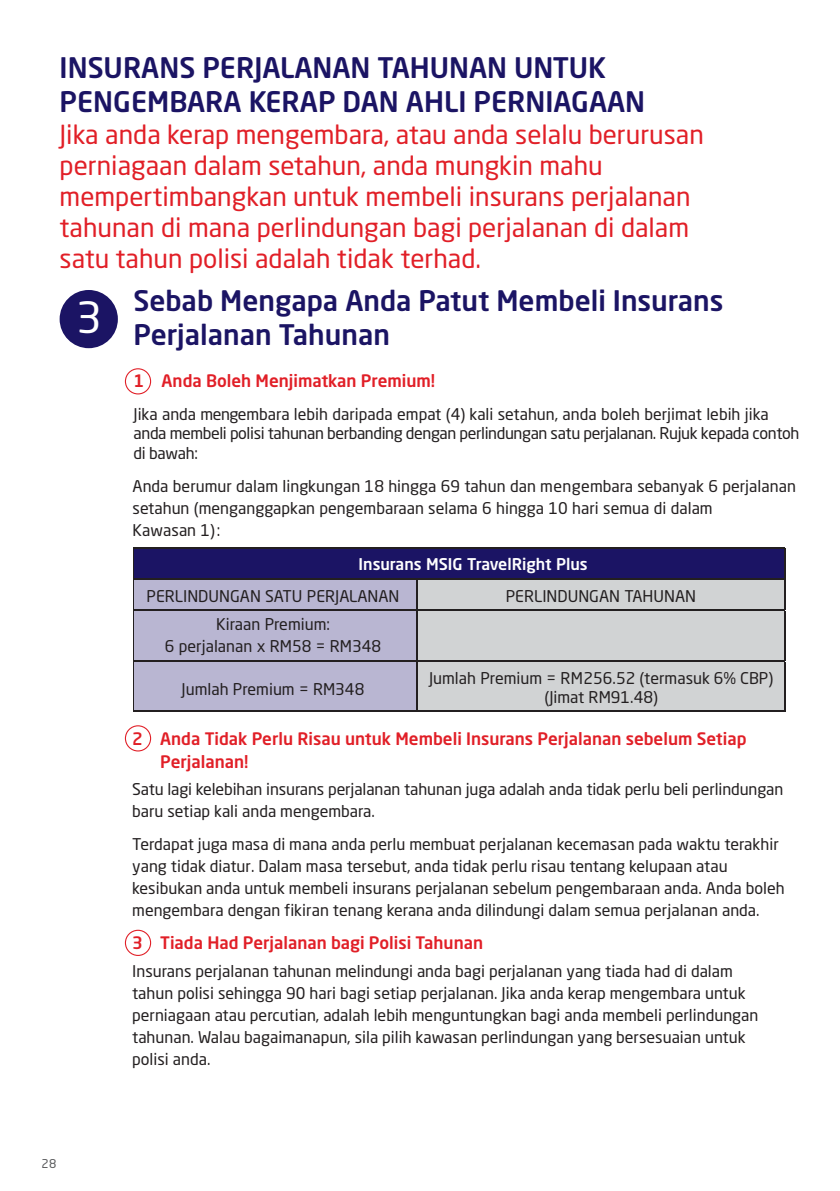
<style>
.page{position:relative;width:840px;height:1191px;background:#fff}
.page>*{position:absolute;margin:0;border:0;box-sizing:border-box;transform-origin:0 0}
.t1{font:500 28px/34px "Neo Sans Std";color:#1b1464}
.t2{font:26px/31px "Neo Sans Std";color:#e11f27}
.t3{font:500 17px/23px "Neo Sans Std";color:#e11f27}
.t4{font:16px/22px "Neo Sans Std";color:#231f20}
.t5{font:16px/19.2px "Neo Sans Std";letter-spacing:-.025em;color:#231f20}
.t6{font:500 16px "Neo Sans Std";color:#fff}
.t7{font:12px "Neo Sans Std";color:#58595b}
</style>
<div class="page">
<div style="left:60px;top:290px;width:58px;height:58px;background:#1b1464;border-radius:50%"></div>
<svg style="left:125px;top:368px;width:26px;height:26px"></svg>
<svg style="left:125px;top:725px;width:26px;height:26px"></svg>
<svg style="left:125px;top:929px;width:26px;height:27px"></svg>
<div style="left:133px;top:548px;width:651px;height:31px;background:#1b1464"></div>
<div style="left:133px;top:610px;width:284px;height:51px;background:#b9b6d2"></div>
<div style="left:133px;top:661px;width:284px;height:51px;background:#b9b6d2"></div>
<div style="left:133px;top:579px;width:284px;height:31px;background:#b9b6d2"></div>
<div style="left:416px;top:610px;width:368px;height:51px;background:#d1d3d4"></div>
<div style="left:416px;top:661px;width:368px;height:51px;background:#d1d3d4"></div>
<div style="left:416px;top:579px;width:368px;height:31px;background:#d1d3d4"></div>
<hr style="left:132px;top:578px;width:327px;height:1px;background:#231f20">
<hr style="left:459px;top:578px;width:325px;height:1px;background:#231f20">
<hr style="left:132px;top:610px;width:327px;height:1px;background:#231f20">
<hr style="left:459px;top:610px;width:325px;height:1px;background:#231f20">
<hr style="left:132px;top:660px;width:327px;height:1px;background:#231f20">
<hr style="left:459px;top:660px;width:325px;height:1px;background:#231f20">
<hr style="left:132px;top:547px;width:327px;height:1px;background:#231f20">
<hr style="left:132px;top:548px;width:1px;height:30px;background:#231f20">
<hr style="left:459px;top:547px;width:325px;height:1px;background:#231f20">
<hr style="left:783px;top:548px;width:1px;height:30px;background:#231f20">
<hr style="left:132px;top:579px;width:1px;height:31px;background:#231f20">
<hr style="left:783px;top:579px;width:1px;height:31px;background:#231f20">
<hr style="left:132px;top:611px;width:1px;height:49px;background:#231f20">
<hr style="left:783px;top:611px;width:1px;height:49px;background:#231f20">
<hr style="left:132px;top:661px;width:1px;height:50px;background:#231f20">
<hr style="left:783px;top:661px;width:1px;height:50px;background:#231f20">
<hr style="left:132px;top:711px;width:327px;height:1px;background:#231f20">
<hr style="left:459px;top:711px;width:325px;height:1px;background:#231f20">
<hr style="left:416px;top:579px;width:1px;height:31px;background:#231f20">
<hr style="left:416px;top:611px;width:1px;height:49px;background:#231f20">
<hr style="left:416px;top:661px;width:1px;height:50px;background:#231f20">
<h1 class="t1" style="left:60px;top:50px;width:586px">INSURANS PERJALANAN TAHUNAN UNTUK<br>PENGEMBARA KERAP DAN AHLI PERNIAGAAN</h1>
<p class="t2" style="left:60px;top:119px;width:645px">Jika anda kerap mengembara, atau anda selalu berurusan perniagaan dalam setahun, anda mungkin mahu mempertimbangkan untuk membeli insurans perjalanan tahunan di mana perlindungan bagi perjalanan di dalam satu tahun polisi adalah tidak terhad.</p>
<h1 class="t1" style="left:76px;top:283px;width:648px;text-indent:57px">Sebab Mengapa Anda Patut Membeli Insurans<br><sup>3</sup> Perjalanan Tahunan</h1>
<p class="t3" style="left:133px;top:369px;width:303px">1 Anda Boleh Menjimatkan Premium!</p>
<p class="t5" style="left:133px;top:404px;width:667px">Jika anda mengembara lebih daripada empat (4) kali setahun, anda boleh berjimat lebih jika anda membeli polisi tahunan berbanding dengan perlindungan satu perjalanan. Rujuk kepada contoh di bawah:</p>
<p class="t4" style="left:132px;top:475px;width:664px">Anda berumur dalam lingkungan 18 hingga 69 tahun dan mengembara sebanyak 6 perjalanan setahun (menganggapkan pengembaraan selama 6 hingga 10 hari semua di dalam<br>Kawasan 1):</p>
<p class="t6" style="left:358px;top:553px;width:230px">Insurans MSIG TravelRight Plus</p>
<p class="t4" style="left:146px;top:582px;width:254px;line-height:28px;text-align:center">PERLINDUNGAN SATU PERJALANAN<br>Kiraan Premium:</p>
<p class="t4" style="left:165px;top:635px;width:217px">6 perjalanan x RM58 = RM348</p>
<p class="t4" style="left:181px;top:678px;width:184px">Jumlah Premium = RM348</p>
<p class="t4" style="left:505px;top:585px;width:192px">PERLINDUNGAN TAHUNAN</p>
<p class="t4" style="left:429px;top:668px;width:345px;line-height:19.2px;text-align:center">Jumlah Premium = RM256.52 (termasuk 6% CBP) (Jimat RM91.48)</p>
<p class="t7" style="left:42px;top:1156px;width:16px">28</p>
<p class="t3" style="left:160px;top:726px;width:587px;text-indent:-28px">2 Anda Tidak Perlu Risau untuk Membeli Insurans Perjalanan sebelum Setiap<br>Perjalanan!</p>
<p class="t4" style="left:132px;top:777px;width:652px">Satu lagi kelebihan insurans perjalanan tahunan juga adalah anda tidak perlu beli perlindungan baru setiap kali anda mengembara.</p>
<p class="t4" style="left:132px;top:833px;width:653px">Terdapat juga masa di mana anda perlu membuat perjalanan kecemasan pada waktu terakhir yang tidak diatur. Dalam masa tersebut, anda tidak perlu risau tentang kelupaan atau kesibukan anda untuk membeli insurans perjalanan sebelum pengembaraan anda. Anda boleh mengembara dengan fikiran tenang kerana anda dilindungi dalam semua perjalanan anda.</p>
<p class="t3" style="left:132px;top:931px;width:352px">3 Tiada Had Perjalanan bagi Polisi Tahunan</p>
<p class="t4" style="left:132px;top:959px;width:627px">Insurans perjalanan tahunan melindungi anda bagi perjalanan yang tiada had di dalam tahun polisi sehingga 90 hari bagi setiap perjalanan. Jika anda kerap mengembara untuk perniagaan atau percutian, adalah lebih menguntungkan bagi anda membeli perlindungan tahunan. Walau bagaimanapun, sila pilih kawasan perlindungan yang bersesuaian untuk polisi anda.</p>
</div>
